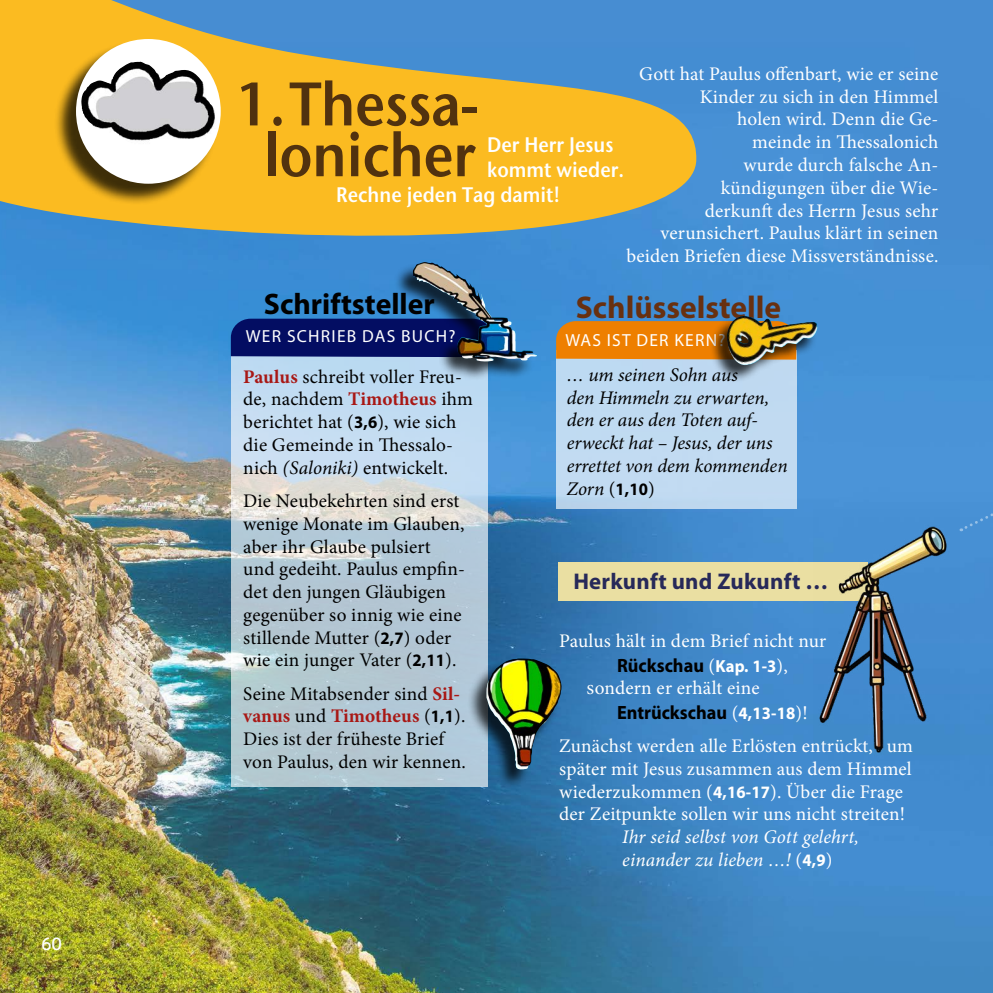
<style>
.page{position:relative;width:993px;height:993px;background:#fff}
.page>*{position:absolute;margin:0;border:0;box-sizing:border-box;transform-origin:0 0}
.t1{font:61.25px/50.8px "Stone Sans Sem ITCTT Semi";letter-spacing:-.01em;color:#51320f;text-align:center;scale:.9 1}
.t2{font:700 31.5px "Myriad Pro";color:#683010}
.t3{font:700 29.75px "Myriad Pro";color:#000}
.t4{font:700 22.75px "Myriad Pro";letter-spacing:.01em;color:#272959}
.t5{font:21px "Stone Sans Sem ITCTT Semi";color:#fff;scale:.9 1}
.t6{font:19.25px/22.8px "Minion Pro";letter-spacing:.01em;color:#fff}
.t7{font:19.25px/22.8px "Minion Pro";letter-spacing:.01em;color:#000}
.t8{font:italic 19.25px/22.8px "Minion Pro";letter-spacing:-.005em;color:#000}
.t9{font:italic 19.25px/22.8px "Minion Pro";letter-spacing:.005em;color:#fff}
.t10{font:700 19.25px "Myriad Pro";color:#000;scale:.95 1}
.t11{font:17.5px "Myriad Pro";letter-spacing:.07em;color:#fff}
.t12{font:17.5px "Aller";color:#fff}
.s1{font-weight:700;color:#a81815}
.s2{font-family:"Myriad Pro";font-weight:700;font-size:17.5px}
.s3{font-style:italic}
.s4{font-style:normal}
.s5{font-family:"Myriad Pro";font-weight:700;font-style:normal;font-size:17.5px}
.s6{font-family:"Minion Pro";font-weight:400;color:#fff}
.s7{font-size:17.5px;color:#fff}
</style>
<div class="page">
<img style="left:0;top:0;width:992px;height:992px">
<div style="left:556px;top:350px;width:240px;height:158px;background:#c0daf1"></div>
<svg style="left:0;top:0;width:697px;height:251px;background:#b3a866"></svg>
<div style="left:55px;top:42px;width:163px;height:163px;background:#000;opacity:.75"></div>
<div style="left:76px;top:39px;width:145px;height:145px;background:#fff;border-radius:50%"></div>
<img style="left:81px;top:62px;width:138px;height:83px">
<svg style="left:231px;top:357px;width:256px;height:429px;background:#bdd0dd"></svg>
<div style="left:231px;top:318px;width:163px;height:39px;background:#030d62"></div>
<div style="left:394px;top:263px;width:141px;height:118px;background:#000;opacity:.75"></div>
<img style="left:412px;top:262px;width:125px;height:100px">
<div style="left:556px;top:321px;width:153px;height:38px;background:#ee7f00"></div>
<div style="left:709px;top:316px;width:108px;height:66px;background:#000;opacity:.75"></div>
<img style="left:726px;top:316px;width:91px;height:49px">
<div style="left:467px;top:658px;width:93px;height:130px;background:#000;opacity:.75"></div>
<img style="left:486px;top:658px;width:76px;height:111px">
<div style="left:960px;top:94px;width:33px;height:437px;background:#4690d5"></div>
<div style="left:558px;top:562px;width:309px;height:39px;background:#eadfa2"></div>
<img style="left:812px;top:509px;width:146px;height:251px">
<p class="t12" style="left:41px;top:932px;width:22px">60</p>
<p class="t6" style="left:626px;top:62px;width:313px;text-align:right">Gott hat Paulus offenbart, wie er seine<br>Kinder zu sich in den Himmel<br>holen wird. Denn die Ge-<br>meinde in Thessalonich<br>wurde durch falsche An-<br>kündigungen über die Wie-<br>derkunft des Herrn Jesus sehr verunsichert. Paulus klärt in seinen beiden Briefen diese Missverständnisse.</p>
<h1 class="t1" style="left:236px;top:74px;width:271px">1. Thessa&shy;lonicher</h1>
<p class="t5" style="left:487px;top:127px;width:142px">Der Herr Jesus</p>
<p class="t5" style="left:487px;top:152px;width:153px">kommt wieder.</p>
<p class="t5" style="left:336px;top:177px;width:250px">Rechne jeden Tag damit!</p>
<h3 class="t3" style="left:264px;top:285px;width:172px">Schriftsteller</h3>
<p class="t11" style="left:246px;top:326px;width:211px">WER SCHRIEB DAS BUCH?</p>
<p class="t7" style="left:243px;top:365px;width:231px"><span class="s1">Paulus</span> schreibt voller Freu&shy;de, nachdem <span class="s1">Timotheus</span> ihm berichtet hat (<span class="s2">3,6</span>), wie sich die Gemeinde in Thessalo&shy;nich <span class="s3">(Saloniki)</span> entwickelt.</p>
<p class="t7" style="left:243px;top:489px;width:223px">Die Neubekehrten sind erst wenige Monate im Glauben, aber ihr Glaube pulsiert und gedeiht. Paulus empfin&shy;det den jungen Gläubigen gegenüber so innig wie eine stillende Mutter (<span class="s2">2,7</span>) oder wie ein junger Vater (<span class="s2">2,11</span>).</p>
<p class="t7" style="left:243px;top:682px;width:224px">Seine Mitabsender sind <span class="s1">Sil&shy;vanus</span> und <span class="s1">Timotheus</span> (<span class="s2">1,1</span>).<br>Dies ist der früheste Brief von Paulus, den wir kennen.</p>
<h2 class="t2" style="left:575px;top:286px;width:207px">Schlüsselstelle</h2>
<p class="t11" style="left:565px;top:329px;width:161px">WAS IST DER KERN?</p>
<p class="t8" style="left:566px;top:363px;width:222px">… um seinen Sohn aus<br>den Himmeln zu erwarten, den er aus den Toten auf&shy;erweckt hat – Jesus, der uns errettet von dem kommenden<br>Zorn <span class="s4">(</span><span class="s5">1,10</span><span class="s4">)</span></p>
<p class="t4" style="left:573px;top:566px;width:256px">Herkunft und Zukunft …</p>
<p class="t6" style="left:559px;top:629px;width:268px">Paulus hält in dem Brief nicht nur</p>
<p class="t10" style="left:617px;top:652px;width:181px">Rückschau <span class="s6">(</span><span class="s7">Kap. 1-3</span><span class="s6">),</span></p>
<p class="t6" style="left:586px;top:676px;width:175px">sondern er erhält eine</p>
<p class="t10" style="left:617px;top:699px;width:202px">Entrückschau <span class="s6">(</span><span class="s7">4,13-18</span><span class="s6">)!</span></p>
<p class="t6" style="left:559px;top:734px;width:355px">Zunächst werden alle Erlösten entrückt, um später mit Jesus zusammen aus dem Himmel wiederzukommen (<span class="s2">4,16-17</span>). Über die Frage der Zeitpunkte sollen wir uns nicht streiten!</p>
<p class="t9" style="left:622px;top:825px;width:238px">Ihr seid selbst von Gott gelehrt, einander zu lieben …! <span class="s4">(</span><span class="s5">4,9</span><span class="s4">)</span></p>
</div>
